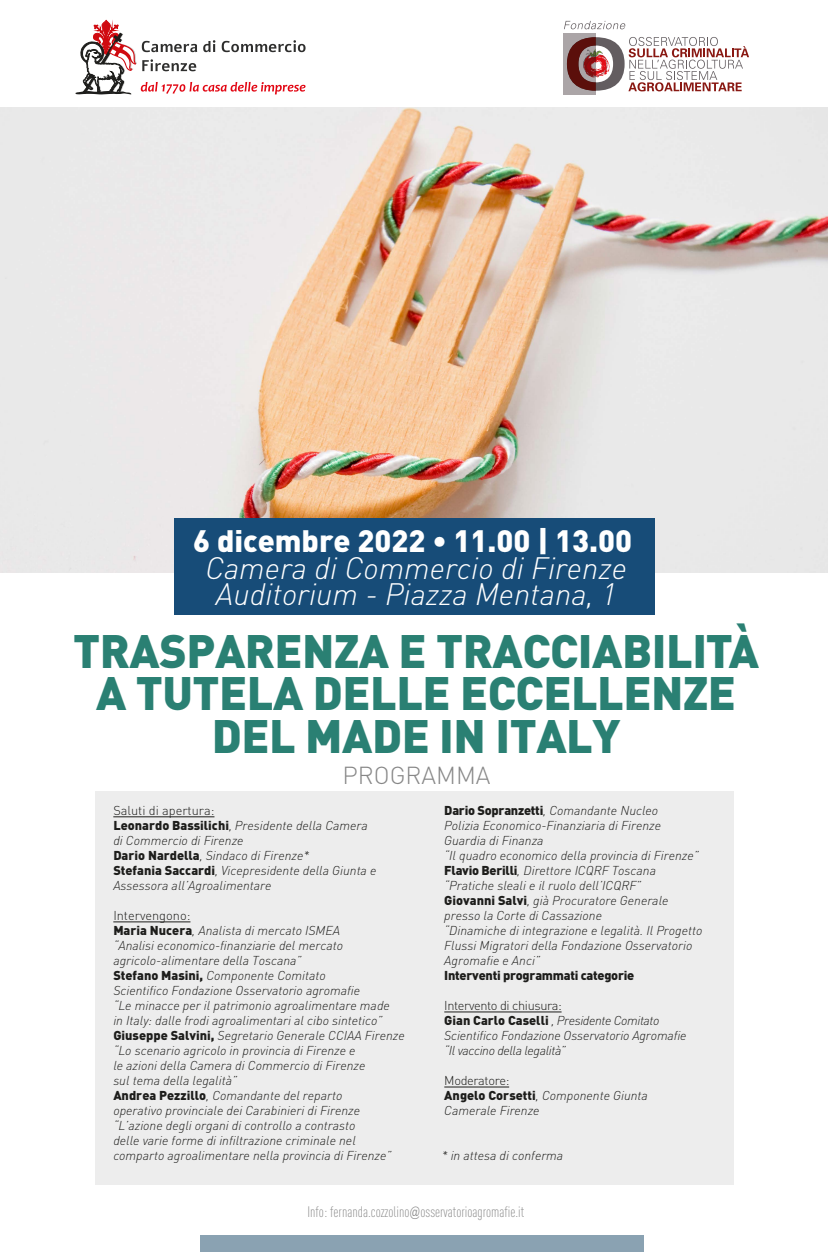
<style>
.page{position:relative;width:828px;height:1252px;background:#fff}
.page>*{position:absolute;margin:0;border:0;box-sizing:border-box;transform-origin:0 0}
.t1{font:900 46.28px/42.9px "DIN";letter-spacing:-.01em;color:#2a8073;text-align:center}
.t2{font:italic 300 30.6px/26.2px "DIN";color:#fff;text-align:center}
.t3{font:900 30.6px "DIN";color:#fff}
.t4{font:300 24.3px "DIN";color:#878787}
.t5{font:300 condensed 15px "DIN Pro";color:#878787}
.t6{font:italic 300 12.75px/15px "DIN";color:#1d1d1b}
.t7{font:900 12.75px "DIN";letter-spacing:-.02em;color:#1d1d1b}
.s1{font-style:normal}
.s2{font-weight:900;font-style:normal}
.s3{font-family:"Dax Condensed";font-weight:400;font-stretch:normal}
</style>
<div class="page">
<img style="left:0;top:107px;width:827px;height:465px">
<div style="left:200px;top:1234px;width:443px;height:17px;background:#8aa2b2"></div>
<div style="left:95px;top:790px;width:638px;height:393px;background:#ededed"></div>
<hr style="left:113px;top:816px;width:101px;height:1px;background:#1d1d1b">
<hr style="left:113px;top:921px;width:77px;height:1px;background:#1d1d1b">
<hr style="left:444px;top:1011px;width:117px;height:1px;background:#1d1d1b">
<hr style="left:444px;top:1086px;width:65px;height:1px;background:#1d1d1b">
<div style="left:174px;top:517px;width:481px;height:97px;background:#174c78"></div>
<div style="left:563px;top:33px;width:32px;height:61px;background:#aba5a7"></div>
<svg style="left:566px;top:37px;width:183px;height:54px"></svg>
<svg style="left:564px;top:21px;width:61px;height:8px"></svg>
<svg style="left:75px;top:20px;width:230px;height:75px"></svg>
<h2 class="t3" style="left:193px;top:520px;width:440px">6 dicembre 2022 • 11.00 | 13.00</h2>
<h2 class="t2" style="left:205px;top:554px;width:423px">Camera di Commercio di Firenze<br>Auditorium - Piazza Mentana, 1</h2>
<h1 class="t1" style="left:73px;top:626px;width:687px">TRASPARENZA E TRACCIABILITÀ<br>A TUTELA DELLE ECCELLENZE<br>DEL MADE IN ITALY</h1>
<h3 class="t4" style="left:342px;top:760px;width:149px">PROGRAMMA</h3>
<p class="t6" style="left:113px;top:802px;width:264px"><span class="s1">Saluti di apertura:<br></span><span class="s2">Leonardo Bassilichi</span>, Presidente della Camera di Commercio di Firenze<br><span class="s2">Dario Nardella</span>, Sindaco di Firenze*<br><span class="s2">Stefania Saccardi</span>, Vicepresidente della Giunta e Assessora all’Agroalimentare</p>
<p class="t6" style="left:113px;top:907px;width:293px"><span class="s1">Intervengono:<br></span><span class="s2">Maria Nucera</span>, Analista di mercato ISMEA<br>“Analisi economico-finanziarie del mercato agricolo-alimentare della Toscana”<br><span class="s2">Stefano Masini,</span> Componente Comitato<br>Scientifico Fondazione Osservatorio agromafie<br>“Le minacce per il patrimonio agroalimentare made<br>in Italy: dalle frodi agroalimentari al cibo sintetico” <span class="s2">Giuseppe Salvini,</span> Segretario Generale CCIAA Firenze “Lo scenario agricolo in provincia di Firenze e<br>le azioni della Camera di Commercio di Firenze<br>sul tema della legalità”<br><span class="s2">Andrea Pezzillo</span>, Comandante del reparto<br>operativo provinciale dei Carabinieri di Firenze “L’azione degli organi di controllo a contrasto<br>delle varie forme di infiltrazione criminale nel comparto agroalimentare nella provincia di Firenze”</p>
<p class="t6" style="left:444px;top:802px;width:259px"><span class="s2">Dario Sopranzetti</span>, Comandante Nucleo<br>Polizia Economico-Finanziaria di Firenze Guardia di Finanza<br>“Il quadro economico della provincia di Firenze” <span class="s2">Flavio Berilli</span>, Direttore ICQRF Toscana “Pratiche sleali e il ruolo dell’ICQRF”<br><span class="s2">Giovanni Salvi</span>, già Procuratore Generale presso la Corte di Cassazione<br>“Dinamiche di integrazione e legalità. Il Progetto Flussi Migratori della Fondazione Osservatorio Agromafie e Anci”</p>
<p class="t7" style="left:444px;top:966px;width:191px">Interventi programmati categorie</p>
<p class="t6" style="left:444px;top:997px;width:244px"><span class="s1">Intervento di chiusura:<br></span><span class="s2">Gian Carlo Caselli</span> , Presidente Comitato Scientifico Fondazione Osservatorio Agromafie “Il vaccino della legalità”</p>
<p class="t6" style="left:444px;top:1072px;width:205px"><span class="s1">Moderatore:<br></span><span class="s2">Angelo Corsetti</span>, Componente Giunta<br>Camerale Firenze</p>
<p class="t6" style="left:442px;top:1147px;width:123px">* in attesa di conferma</p>
<p class="t5" style="left:307px;top:1200px;width:218px">Info: fernanda.cozzolino<span class="s3">@</span>osservatorioagromafie.it</p>
</div>
